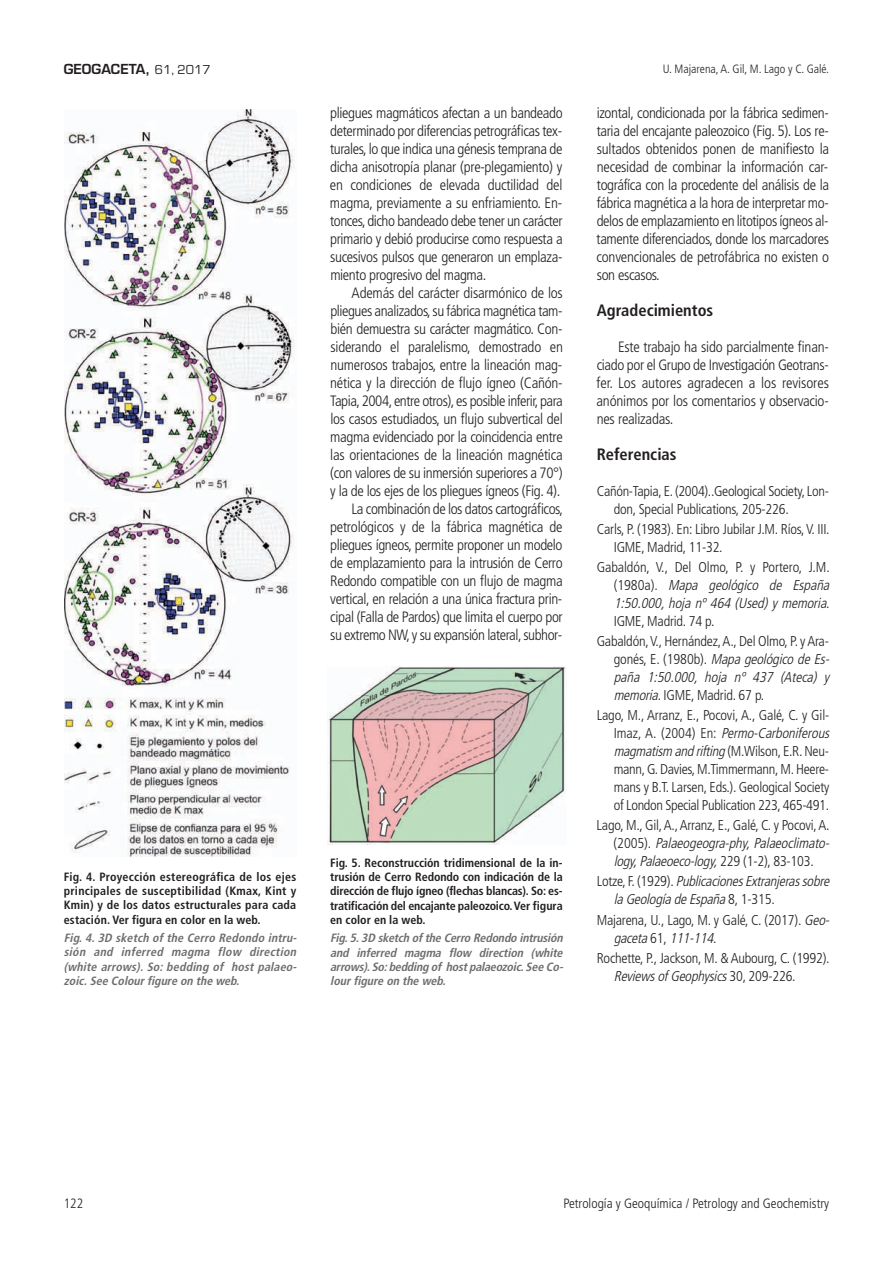
<style>
.page{position:relative;width:893px;height:1263px;background:#fff}
.page>*{position:absolute;margin:0;border:0;box-sizing:border-box;transform-origin:0 0}
.t1{font:700 condensed 16.5px "Frutiger";color:#231f20}
.t2{font:300 condensed 15px/18px "Frutiger LT Std";letter-spacing:-.025em;color:#231f20;text-align:justify}
.t3{font:300 condensed 14.25px/18px "Frutiger LT Std";letter-spacing:-.015em;color:#231f20}
.t4{font:italic 300 condensed 14.25px/18px "Frutiger LT Std";color:#231f20}
.t5{font:300 condensed 13.5px "Frutiger LT Std";color:#231f20}
.t6{font:600 13.5px "Eurostile";color:#231f20}
.t7{font:700 condensed 12px/14.2px "Frutiger";color:#231f20;text-align:justify}
.t8{font:italic 700 condensed 12px/14.2px "Frutiger";color:#6c6d70;text-align:justify}
.t9{font:300 condensed 12px "Frutiger LT Std";color:#231f20}
.s1{font-weight:400}
.s2{font-style:italic}
.s3{font-style:normal}
</style>
<div class="page">
<img style="left:65px;top:110px;width:230px;height:746px">
<img style="left:327px;top:666px;width:239px;height:178px">
<p class="t6" style="left:64px;top:64px;width:148px">GEOGACETA, <span class="s1">61, 2017</span></p>
<p class="t9" style="left:663px;top:64px;width:168px">U. Majarena, A. Gil, M. Lago y C. Galé.</p>
<p class="t7" style="left:64px;top:870px;width:234px">Fig. 4. Proyección estereográfica de los ejes principales de susceptibilidad (Kmax, Kint y Kmin) y de los datos estructurales para cada estación. Ver figura en color en la web.</p>
<p class="t8" style="left:64px;top:932px;width:237px">Fig.4.3D sketch of the Cerro Redondo intru&shy;sión and inferred magma flow direction (white arrows). So: bedding of host palaeo&shy;zoic.See Colourfigure on the web.</p>
<p class="t2" style="left:330px;top:105px;width:234px">pliegues magmáticos afectan a un bandeado determinado por diferencias petrográficas tex&shy;turales, lo que indica una génesis temprana de dicha anisotropía planar (pre-plegamiento) y en condiciones de elevada ductilidad del magma, previamente a su enfriamiento. En&shy;tonces, dicho bandeado debe tener un carácter primario y debió producirse como respuesta a sucesivos pulsos que generaron un emplaza&shy;miento progresivo del magma.</p>
<p class="t2" style="left:330px;top:285px;width:235px;text-align:right">Además del carácter disarmónico de los pliegues analizados, su fábrica magnética tam&shy;bién demuestra su carácter magmático. Con&shy;siderando el paralelismo, demostrado en numerosos trabajos, entre la lineación mag&shy;nética y la dirección de flujo ígneo (Cañón-Tapia, 2004, entre otros), es posible inferir, para los casos estudiados, un flujo subvertical del magma evidenciado por la coincidencia entre las orientaciones de la lineación magnética (con valores de su inmersión superiores a 70°) y la de los ejes de los pliegues ígneos (Fig. 4).<br>La combinación de los datos cartográficos, petrológicos y de la fábrica magnética de pliegues ígneos, permite proponer un modelo de emplazamiento para la intrusión de Cerro Redondo compatible con un flujo de magma vertical, en relación a una única fractura prin&shy;cipal (Falla de Pardos) que limita el cuerpo por su extremo NW, y su expansión lateral, subhor-</p>
<p class="t7" style="left:330px;top:856px;width:234px">Fig. 5. Reconstrucción tridimensional de la in&shy;trusión de Cerro Redondo con indicación de la dirección de flujo ígneo (flechas blancas). So: es&shy;tratificación del encajante paleozoico. Ver figura en color en la web.</p>
<p class="t8" style="left:330px;top:932px;width:237px">Fig.5.3D sketch of the Cerro Redondo intrusión and inferred magma flow direction (white arrows).So:bedding of hostpalaeozoic.See Co&shy;lourfigure on the web.</p>
<p class="t2" style="left:596px;top:105px;width:234px">izontal, condicionada por la fábrica sedimen&shy;taria del encajante paleozoico (Fig. 5). Los re&shy;sultados obtenidos ponen de manifiesto la necesidad de combinar la información car&shy;tográfíca con la procedente del análisis de la fábrica magnética a la hora de interpretar mo&shy;delos de emplazamiento en litotipos ígneos al&shy;tamente diferenciados, donde los marcadores convencionales de petrofábrica no existen o son escasos.</p>
<p class="t1" style="left:597px;top:303px;width:118px">Agradecimientos</p>
<p class="t2" style="left:597px;top:339px;width:234px;text-indent:21px">Este trabajo ha sido parcialmente finan&shy;ciado por el Grupo de Investigación Geotrans&shy;fer. Los autores agradecen a los revisores anónimos por los comentarios y observacio&shy;nes realizadas.</p>
<p class="t1" style="left:597px;top:447px;width:81px">Referencias</p>
<p class="t3" style="left:614px;top:483px;width:217px;text-indent:-17px">Cañón-Tapia, E. (2004)..Geological Society, Lon&shy;don, Special Publications, 205-226.</p>
<p class="t3" style="left:614px;top:521px;width:217px;text-indent:-17px">Carls, P. (1983). En: Libro Jubilar J.M. Ríos, V. III.<br>IGME, Madrid, 11-32.</p>
<p class="t3" style="left:614px;top:559px;width:220px;text-indent:-17px">Gabaldón, V., Del Olmo, P. y Portero, J.M. ( 1 9 8 0 a ) . <span class="s2">Mapa geológico de España 1:50.000,hoja nº 464 (Used) y memoria</span>.<br>IGME, Madrid. 74 p.</p>
<p class="t3" style="left:614px;top:633px;width:220px;text-indent:-17px">Gabaldón, V., Hernández, A., Del Olmo, P. y Ara&shy;g o n é s, E . ( 1 9 8 0 b ) . <span class="s2">Mapa geológico de Es&shy;paña 1:50.000, hoja nº 437 (Ateca) y memoria</span>. IGME, Madrid. 67 p.</p>
<p class="t3" style="left:614px;top:707px;width:220px;text-indent:-17px">Lago, M., Arranz, E., Pocovi, A., Galé, C. y Gil-I m a z , A . ( 2 0 0 4 ) E n : <span class="s2">Permo-Carboniferous magmatism and rifting</span>(M.Wilson, E.R. Neu&shy;mann, G. Davies, M.Timmermann, M. Heere&shy;mans y B.T. Larsen, Eds.). Geological Society of London Special Publication 223, 465-491.</p>
<p class="t3" style="left:614px;top:817px;width:220px;text-indent:-17px">Lago, M., Gil, A., Arranz, E., Galé, C. y Pocovi, A. ( 2 0 0 5 ) . <span class="s2">Palaeogeogra-phy, Palaeoclimato&shy;logy,Palaeoeco-logy,</span> 229 (1-2), 83-103.</p>
<p class="t4" style="left:614px;top:874px;width:220px;text-indent:-17px"><span class="s3">L o t z e , F. ( 1 9 2 9 ) .</span> PublicacionesExtranjerassobre la Geología de España <span class="s3">8 , 1 - 3 1 5 .</span></p>
<p class="t3" style="left:614px;top:912px;width:220px;text-indent:-17px">Majarena, U., Lago, M. y Galé, C. (2017). <span class="s2">Geo&shy;gaceta</span> 6 1 , <span class="s2">111-114</span>.</p>
<p class="t3" style="left:614px;top:950px;width:217px;text-indent:-17px">Rochette, P., Jackson, M. &amp; Aubourg, C. (1992).<br><span class="s2">Reviewsof Geophysics</span> 3 0 , 2 0 9 - 2 2 6 .</p>
<p class="t5" style="left:64px;top:1198px;width:21px">122</p>
<p class="t5" style="left:563px;top:1198px;width:267px">Petrología y Geoquímica / Petrology and Geochemistry</p>
</div>
